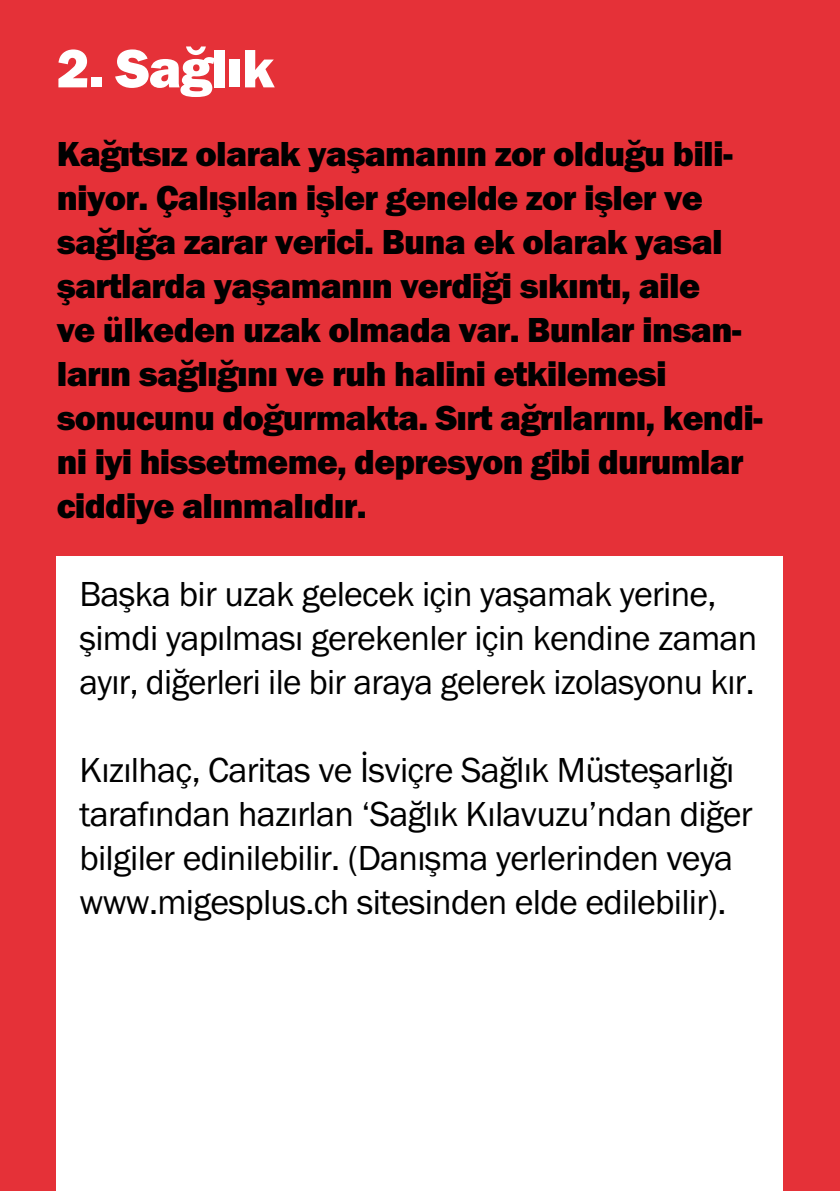
<style>
.page{position:relative;width:840px;height:1191px;background:#fff}
.page>*{position:absolute;margin:0;border:0;box-sizing:border-box;transform-origin:0 0}
.t1{font:56px "Franklin Got URWTTU Hea";letter-spacing:-.02em;color:#fff}
.t2{font:36px/44px "Franklin Got URWTTU Hea";letter-spacing:-.02em;color:#000}
.t3{font:36px/44px "Franklin Got URWTTU Boo";letter-spacing:-.02em;color:#000}
</style>
<div class="page">
<div style="left:0;top:0;width:839px;height:1191px;background:#e53138"></div>
<div style="left:57px;top:556px;width:725px;height:635px;background:#fff"></div>
<h1 class="t1" style="left:57px;top:36px;width:219px">2. Sağlık</h1>
<p class="t2" style="left:57px;top:132px;width:707px">Kağıtsız olarak yaşamanın zor olduğu bili&shy;niyor. Çalışılan işler genelde zor işler ve sağlığa zarar verici. Buna ek olarak yasal şartlarda yaşamanın verdiği sıkıntı, aile<br>ve ülkeden uzak olmada var. Bunlar insan&shy;ların sağlığını ve ruh halini etkilemesi sonucunu doğurmakta. Sırt ağrılarını, kendi&shy;ni iyi hissetmeme, depresyon gibi durumlar ciddiye alınmalıdır.</p>
<p class="t3" style="left:79px;top:573px;width:679px">Başka bir uzak gelecek için yaşamak yerine, şimdi yapılması gerekenler için kendine zaman ayır, diğerleri ile bir araya gelerek izolasyonu kır.</p>
<p class="t3" style="left:79px;top:749px;width:674px">Kızılhaç, Caritas ve İsviçre Sağlık Müsteşarlığı tarafından hazırlan ‘Sağlık Kılavuzu’ndan diğer bilgiler edinilebilir. (Danışma yerlerinden veya www.migesplus.ch sitesinden elde edilebilir).</p>
</div>
